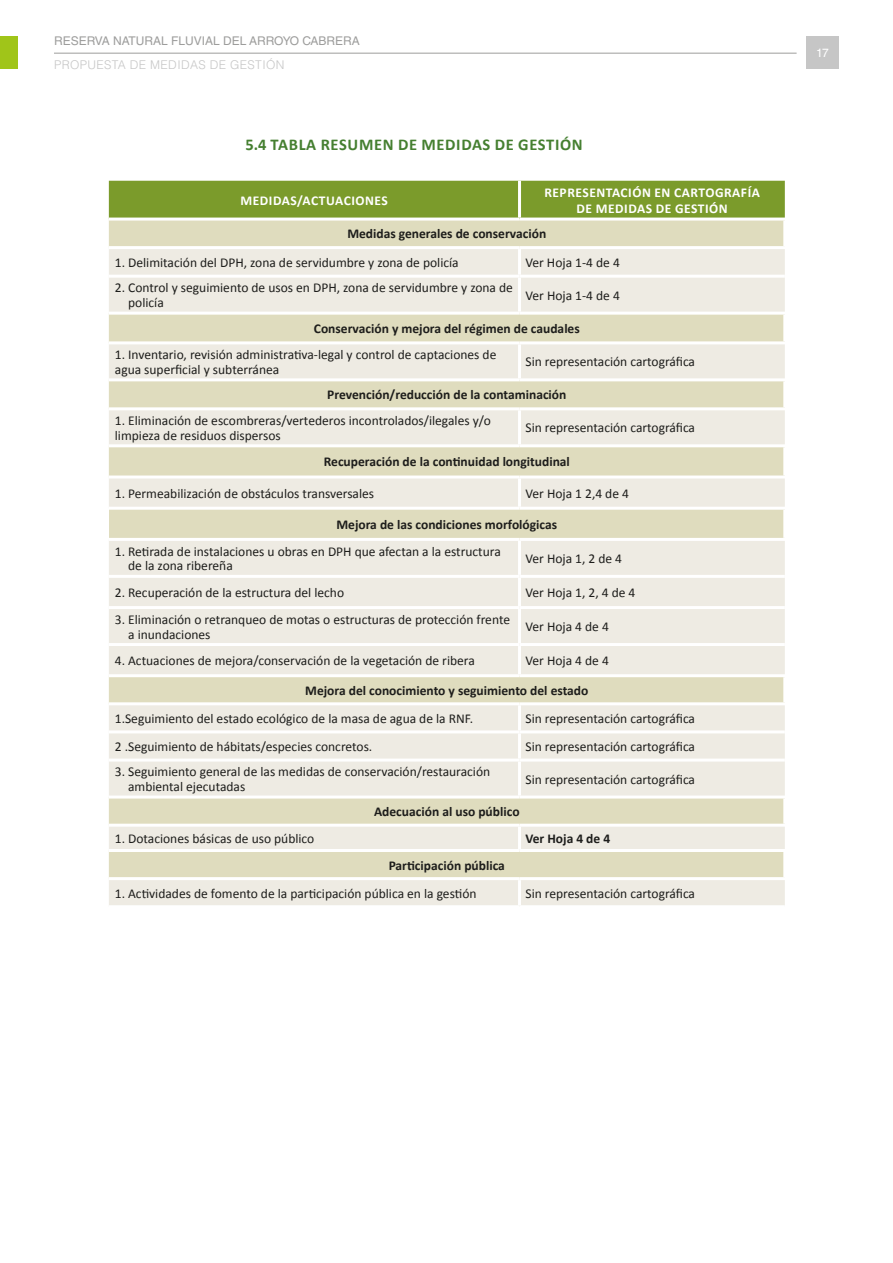
<style>
.page{position:relative;width:893px;height:1263px;background:#fff}
.page>*{position:absolute;margin:0;border:0;box-sizing:border-box;transform-origin:0 0}
.t1{font:700 16.5px "Calibri";letter-spacing:.04em;color:#457f30}
.t2{font:13.5px/14.9px "Calibri";color:#1d1d1b}
.t3{font:700 13.5px "Calibri";color:#1d1d1b}
.t4{font:700 13.5px "Calibri";letter-spacing:.04em;color:#fff}
.t5{font:12px "Helvetica LT Std";color:#9d9d9c}
.t6{font:300 12px "Helvetica LT Std";letter-spacing:.03em;color:#c6c6c6}
.t7{font:12px "Helvetica LT Std";color:#fff}
</style>
<div class="page">
<hr style="left:54px;top:53px;width:743px;height:1px;background:#9d9d9c">
<div style="left:0;top:36px;width:18px;height:33px;background:#a0c519"></div>
<div style="left:806px;top:36px;width:33px;height:33px;background:#c6c6c6"></div>
<div style="left:109px;top:181px;width:676px;height:37px;background:#7b9b2b"></div>
<div style="left:109px;top:221px;width:674px;height:25px;background:#dfdcbe"></div>
<svg style="left:109px;top:249px;width:676px;height:656px;background:#eae7d9"></svg>
<div style="left:109px;top:508px;width:676px;height:31px;background:#dfdcbe"></div>
<hr style="left:518px;top:181px;width:3px;height:37px;background:#fff">
<hr style="left:518px;top:249px;width:3px;height:26px;background:#fff">
<hr style="left:518px;top:278px;width:3px;height:34px;background:#fff">
<hr style="left:518px;top:344px;width:3px;height:34px;background:#fff">
<hr style="left:518px;top:410px;width:3px;height:34px;background:#fff">
<hr style="left:518px;top:478px;width:3px;height:29px;background:#fff">
<hr style="left:518px;top:541px;width:3px;height:34px;background:#fff">
<hr style="left:518px;top:578px;width:3px;height:28px;background:#fff">
<hr style="left:518px;top:609px;width:3px;height:34px;background:#fff">
<hr style="left:518px;top:646px;width:3px;height:28px;background:#fff">
<hr style="left:518px;top:705px;width:3px;height:25px;background:#fff">
<hr style="left:109px;top:730px;width:410px;height:3px;background:#fff">
<hr style="left:519px;top:730px;width:266px;height:3px;background:#fff">
<hr style="left:518px;top:733px;width:3px;height:25px;background:#fff">
<hr style="left:518px;top:761px;width:3px;height:34px;background:#fff">
<hr style="left:518px;top:827px;width:3px;height:22px;background:#fff">
<hr style="left:518px;top:880px;width:3px;height:25px;background:#fff">
<hr style="left:109px;top:341px;width:410px;height:3px;background:#fff">
<hr style="left:109px;top:575px;width:410px;height:3px;background:#fff">
<hr style="left:109px;top:606px;width:410px;height:3px;background:#fff">
<hr style="left:109px;top:643px;width:410px;height:3px;background:#fff">
<hr style="left:109px;top:674px;width:410px;height:3px;background:#fff">
<hr style="left:519px;top:341px;width:267px;height:3px;background:#fff">
<hr style="left:519px;top:575px;width:266px;height:3px;background:#fff">
<hr style="left:519px;top:606px;width:266px;height:3px;background:#fff">
<hr style="left:519px;top:643px;width:266px;height:3px;background:#fff">
<hr style="left:519px;top:674px;width:267px;height:3px;background:#fff">
<hr style="left:783px;top:677px;width:3px;height:25px;background:#fff">
<hr style="left:109px;top:702px;width:410px;height:3px;background:#fff">
<hr style="left:519px;top:702px;width:267px;height:3px;background:#fff">
<hr style="left:109px;top:758px;width:410px;height:3px;background:#fff">
<hr style="left:109px;top:795px;width:410px;height:3px;background:#fff">
<hr style="left:519px;top:758px;width:266px;height:3px;background:#fff">
<hr style="left:519px;top:795px;width:267px;height:3px;background:#fff">
<hr style="left:783px;top:798px;width:3px;height:26px;background:#fff">
<hr style="left:109px;top:824px;width:410px;height:3px;background:#fff">
<hr style="left:519px;top:824px;width:267px;height:3px;background:#fff">
<hr style="left:109px;top:275px;width:410px;height:3px;background:#fff">
<hr style="left:519px;top:275px;width:266px;height:3px;background:#fff">
<hr style="left:109px;top:312px;width:410px;height:3px;background:#fff">
<hr style="left:519px;top:312px;width:267px;height:3px;background:#fff">
<hr style="left:783px;top:315px;width:3px;height:26px;background:#fff">
<hr style="left:109px;top:378px;width:410px;height:3px;background:#fff">
<hr style="left:519px;top:378px;width:267px;height:3px;background:#fff">
<hr style="left:783px;top:381px;width:3px;height:26px;background:#fff">
<hr style="left:109px;top:407px;width:410px;height:3px;background:#fff">
<hr style="left:519px;top:407px;width:267px;height:3px;background:#fff">
<hr style="left:109px;top:444px;width:410px;height:3px;background:#fff">
<hr style="left:519px;top:444px;width:267px;height:3px;background:#fff">
<hr style="left:783px;top:447px;width:3px;height:28px;background:#fff">
<hr style="left:109px;top:475px;width:410px;height:3px;background:#fff">
<hr style="left:519px;top:475px;width:267px;height:3px;background:#fff">
<hr style="left:109px;top:507px;width:410px;height:3px;background:#fff">
<hr style="left:519px;top:507px;width:267px;height:3px;background:#fff">
<hr style="left:783px;top:510px;width:3px;height:28px;background:#fff">
<hr style="left:109px;top:538px;width:410px;height:3px;background:#fff">
<hr style="left:519px;top:538px;width:267px;height:3px;background:#fff">
<hr style="left:109px;top:849px;width:410px;height:3px;background:#fff">
<hr style="left:519px;top:849px;width:267px;height:3px;background:#fff">
<hr style="left:783px;top:852px;width:3px;height:25px;background:#fff">
<hr style="left:109px;top:877px;width:410px;height:3px;background:#fff">
<hr style="left:519px;top:877px;width:267px;height:3px;background:#fff">
<p class="t5" style="left:54px;top:34px;width:307px">RESERVA NATURAL FLUVIAL DEL ARROYO CABRERA</p>
<p class="t6" style="left:54px;top:57px;width:232px">PROPUESTA DE MEDIDAS DE GESTIÓN</p>
<p class="t1" style="left:245px;top:134px;width:339px">5.4 TABLA RESUMEN DE MEDIDAS DE GESTIÓN</p>
<p class="t4" style="left:544px;top:184px;width:217px">REPRESENTACIÓN EN CARTOGRAFÍA</p>
<p class="t4" style="left:577px;top:200px;width:153px">DE MEDIDAS DE GESTIÓN</p>
<p class="t3" style="left:347px;top:226px;width:200px">Medidas generales de conservación</p>
<p class="t2" style="left:115px;top:254px;width:345px">1. Delimitación del DPH, zona de servidumbre y zona de policía</p>
<p class="t2" style="left:525px;top:254px;width:96px">Ver Hoja 1-4 de 4</p>
<p class="t2" style="left:128px;top:280px;width:386px;text-indent:-13px">2. Control y seguimiento de usos en DPH, zona de servidumbre y zona de policía</p>
<p class="t2" style="left:525px;top:287px;width:96px">Ver Hoja 1-4 de 4</p>
<p class="t3" style="left:314px;top:320px;width:267px">Conservación y mejora del régimen de caudales</p>
<p class="t2" style="left:115px;top:346px;width:383px">1. Inventario, revisión administrativa-legal y control de captaciones de agua superficial y subterránea</p>
<p class="t2" style="left:525px;top:354px;width:171px">Sin representación cartográfica</p>
<p class="t3" style="left:327px;top:387px;width:241px">Prevención/reducción de la contaminación</p>
<p class="t2" style="left:115px;top:412px;width:378px">1. Eliminación de escombreras/vertederos incontrolados/ilegales y/o limpieza de residuos dispersos</p>
<p class="t2" style="left:525px;top:420px;width:171px">Sin representación cartográfica</p>
<p class="t3" style="left:324px;top:454px;width:248px">Recuperación de la continuidad longitudinal</p>
<p class="t2" style="left:115px;top:485px;width:261px">1. Permeabilización de obstáculos transversales</p>
<p class="t2" style="left:525px;top:485px;width:105px">Ver Hoja 1 2,4 de 4</p>
<p class="t3" style="left:336px;top:516px;width:222px">Mejora de las condiciones morfológicas</p>
<p class="t2" style="left:128px;top:543px;width:374px;text-indent:-13px">1. Retirada de instalaciones u obras en DPH que afectan a la estructura de la zona ribereña</p>
<p class="t2" style="left:525px;top:550px;width:98px">Ver Hoja 1, 2 de 4</p>
<p class="t2" style="left:115px;top:584px;width:231px">2. Recuperación de la estructura del lecho</p>
<p class="t2" style="left:525px;top:584px;width:111px">Ver Hoja 1, 2, 4 de 4</p>
<p class="t2" style="left:128px;top:611px;width:383px;text-indent:-13px">3. Eliminación o retranqueo de motas o estructuras de protección frente a inundaciones</p>
<p class="t2" style="left:525px;top:618px;width:85px">Ver Hoja 4 de 4</p>
<p class="t2" style="left:115px;top:653px;width:361px">4. Actuaciones de mejora/conservación de la vegetación de ribera</p>
<p class="t2" style="left:525px;top:653px;width:85px">Ver Hoja 4 de 4</p>
<p class="t3" style="left:305px;top:682px;width:285px">Mejora del conocimiento y seguimiento del estado</p>
<p class="t2" style="left:115px;top:710px;width:360px">1.Seguimiento del estado ecológico de la masa de agua de la RNF.</p>
<p class="t2" style="left:525px;top:710px;width:171px">Sin representación cartográfica</p>
<p class="t2" style="left:115px;top:738px;width:259px">2 .Seguimiento de hábitats/especies concretos.</p>
<p class="t2" style="left:525px;top:738px;width:171px">Sin representación cartográfica</p>
<p class="t2" style="left:128px;top:764px;width:364px;text-indent:-13px">3. Seguimiento general de las medidas de conservación/restauración ambiental ejecutadas</p>
<p class="t2" style="left:525px;top:771px;width:171px">Sin representación cartográfica</p>
<p class="t3" style="left:374px;top:803px;width:147px">Adecuación al uso público</p>
<p class="t2" style="left:115px;top:830px;width:201px">1. Dotaciones básicas de uso público</p>
<p class="t3" style="left:525px;top:830px;width:86px">Ver Hoja 4 de 4</p>
<p class="t3" style="left:389px;top:857px;width:118px">Participación pública</p>
<p class="t2" style="left:115px;top:885px;width:363px">1. Actividades de fomento de la participación pública en la gestión</p>
<p class="t2" style="left:525px;top:885px;width:171px">Sin representación cartográfica</p>
<p class="t4" style="left:240px;top:192px;width:149px">MEDIDAS/ACTUACIONES</p>
<p class="t7" style="left:816px;top:46px;width:14px">17</p>
</div>
